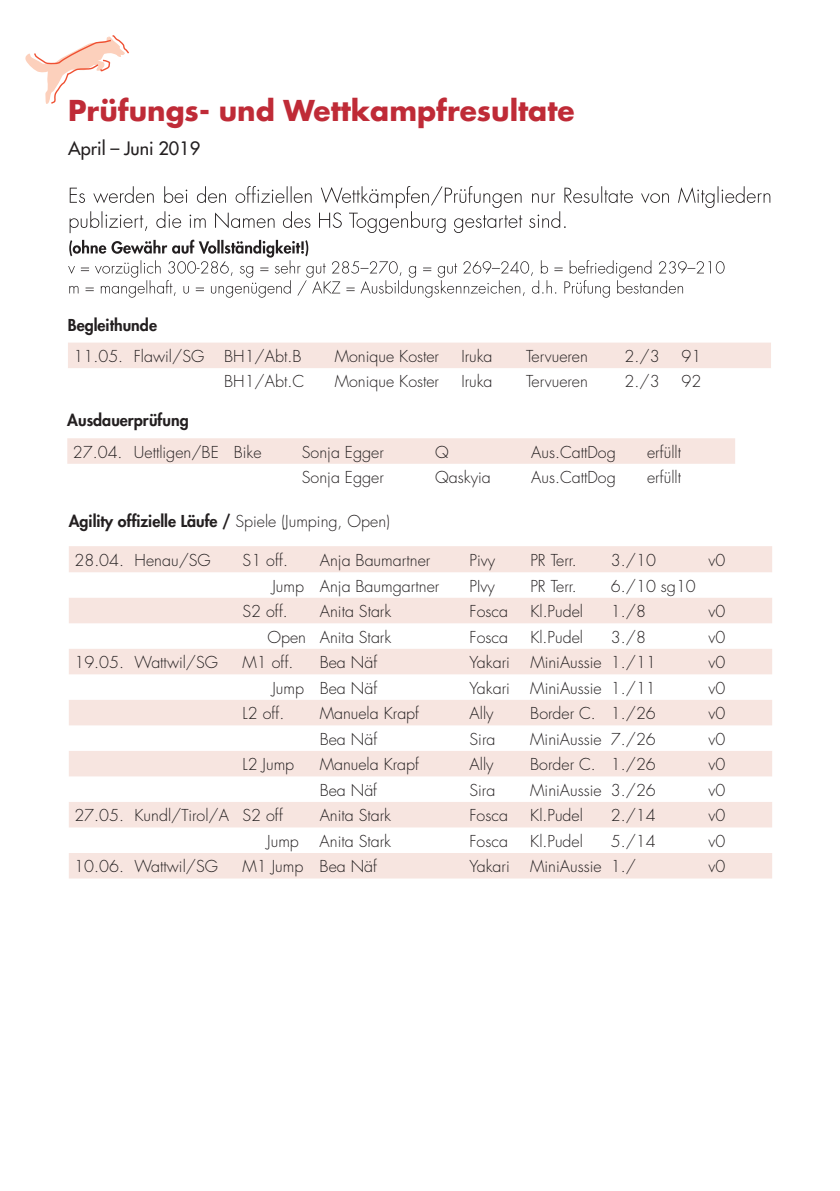
<style>
.page{position:relative;width:840px;height:1191px;background:#fff}
.page>*{position:absolute;margin:0;border:0;box-sizing:border-box;transform-origin:0 0}
.t1{font:700 28px "Futura Std";color:#bf2b37}
.t2{font:500 18px "Futura Std";color:#231f20}
.t3{font:300 16px "Futura Std";color:#231f20}
.t4{font:800 16px "Futura Std";color:#231f20}
.s1{font-weight:300}
</style>
<div class="page">
<svg style="left:25px;top:35px;width:104px;height:69px"></svg>
<svg style="left:68px;top:240px;width:656px;height:58px"></svg>
<svg style="left:70px;top:186px;width:699px;height:47px"></svg>
<svg style="left:69px;top:546px;width:702px;height:332px;fill:#f7e5e0"></svg>
<div style="left:68px;top:342px;width:702px;height:26px;background:#f7e5e0"></div>
<div style="left:67px;top:438px;width:667px;height:26px;background:#f7e5e0"></div>
<h1 class="t1" style="left:68px;top:92px;width:507px">Prüfungs- und Wettkampfresultate</h1>
<p class="t2" style="left:68px;top:137px;width:133px">April – Juni 2019</p>
<p class="t4" style="left:68px;top:315px;width:91px">Begleithunde</p>
<p class="t3" style="left:74px;top:346px;width:229px">11.05. Flawil/SG BH1/Abt.B</p>
<p class="t3" style="left:334px;top:346px;width:106px">Monique Koster</p>
<p class="t3" style="left:461px;top:346px;width:33px">Iruka</p>
<p class="t3" style="left:525px;top:346px;width:63px">Tervueren</p>
<p class="t3" style="left:624px;top:346px;width:37px">2./3</p>
<p class="t3" style="left:681px;top:346px;width:21px">91</p>
<p class="t3" style="left:224px;top:372px;width:81px">BH1/Abt.C</p>
<p class="t3" style="left:334px;top:372px;width:106px">Monique Koster</p>
<p class="t3" style="left:461px;top:372px;width:33px">Iruka</p>
<p class="t3" style="left:525px;top:372px;width:63px">Tervueren</p>
<p class="t3" style="left:624px;top:372px;width:37px">2./3</p>
<p class="t3" style="left:681px;top:372px;width:21px">92</p>
<p class="t4" style="left:67px;top:410px;width:123px">Ausdauerprüfung</p>
<p class="t3" style="left:73px;top:442px;width:190px">27.04. Uettligen/BE Bike</p>
<p class="t3" style="left:302px;top:442px;width:83px">Sonja Egger</p>
<p class="t3" style="left:435px;top:442px;width:15px">Q</p>
<p class="t3" style="left:531px;top:442px;width:86px">Aus.CattDog</p>
<p class="t3" style="left:646px;top:442px;width:36px">erfüllt</p>
<p class="t3" style="left:302px;top:467px;width:83px">Sonja Egger</p>
<p class="t3" style="left:435px;top:467px;width:57px">Qaskyia</p>
<p class="t3" style="left:531px;top:467px;width:86px">Aus.CattDog</p>
<p class="t3" style="left:646px;top:467px;width:36px">erfüllt</p>
<p class="t4" style="left:69px;top:510px;width:322px">Agility offizielle Läufe / <span class="s1">Spiele (Jumping, Open)</span></p>
<p class="t3" style="left:74px;top:550px;width:138px">28.04. Henau/SG</p>
<p class="t3" style="left:242px;top:550px;width:47px">S1 off.</p>
<p class="t3" style="left:319px;top:550px;width:112px">Anja Baumartner</p>
<p class="t3" style="left:469px;top:550px;width:27px">Pivy</p>
<p class="t3" style="left:530px;top:550px;width:48px">PR Terr.</p>
<p class="t3" style="left:610px;top:550px;width:46px">3./10</p>
<p class="t3" style="left:708px;top:550px;width:18px">v0</p>
<p class="t3" style="left:272px;top:576px;width:168px">Jump Anja Baumgartner</p>
<p class="t3" style="left:469px;top:576px;width:27px">PIvy</p>
<p class="t3" style="left:530px;top:576px;width:48px">PR Terr.</p>
<p class="t3" style="left:610px;top:576px;width:86px">6./10 sg10</p>
<p class="t3" style="left:242px;top:601px;width:47px">S2 off.</p>
<p class="t3" style="left:319px;top:601px;width:73px">Anita Stark</p>
<p class="t3" style="left:469px;top:601px;width:40px">Fosca</p>
<p class="t3" style="left:530px;top:601px;width:54px">Kl.Pudel</p>
<p class="t3" style="left:610px;top:601px;width:37px">1./8</p>
<p class="t3" style="left:708px;top:601px;width:18px">v0</p>
<p class="t3" style="left:267px;top:627px;width:125px">Open Anita Stark</p>
<p class="t3" style="left:469px;top:627px;width:40px">Fosca</p>
<p class="t3" style="left:530px;top:627px;width:54px">Kl.Pudel</p>
<p class="t3" style="left:610px;top:627px;width:37px">3./8</p>
<p class="t3" style="left:708px;top:627px;width:18px">v0</p>
<p class="t3" style="left:74px;top:652px;width:145px">19.05. Wattwil/SG</p>
<p class="t3" style="left:242px;top:652px;width:52px">M1 off.</p>
<p class="t3" style="left:319px;top:652px;width:59px">Bea Näf</p>
<p class="t3" style="left:469px;top:652px;width:42px">Yakari</p>
<p class="t3" style="left:530px;top:652px;width:127px">MiniAussie 1./11</p>
<p class="t3" style="left:708px;top:652px;width:18px">v0</p>
<p class="t3" style="left:272px;top:678px;width:106px">Jump Bea Näf</p>
<p class="t3" style="left:469px;top:678px;width:42px">Yakari</p>
<p class="t3" style="left:530px;top:678px;width:127px">MiniAussie 1./11</p>
<p class="t3" style="left:708px;top:678px;width:18px">v0</p>
<p class="t3" style="left:242px;top:703px;width:43px">L2 off.</p>
<p class="t3" style="left:319px;top:703px;width:101px">Manuela Krapf</p>
<p class="t3" style="left:469px;top:703px;width:25px">Ally</p>
<p class="t3" style="left:530px;top:703px;width:127px">Border C. 1./26</p>
<p class="t3" style="left:708px;top:703px;width:18px">v0</p>
<p class="t3" style="left:319px;top:729px;width:59px">Bea Näf</p>
<p class="t3" style="left:469px;top:729px;width:27px">Sira</p>
<p class="t3" style="left:530px;top:729px;width:127px">MiniAussie 7./26</p>
<p class="t3" style="left:708px;top:729px;width:18px">v0</p>
<p class="t3" style="left:242px;top:754px;width:53px">L2 Jump</p>
<p class="t3" style="left:319px;top:754px;width:101px">Manuela Krapf</p>
<p class="t3" style="left:469px;top:754px;width:25px">Ally</p>
<p class="t3" style="left:530px;top:754px;width:127px">Border C. 1./26</p>
<p class="t3" style="left:708px;top:754px;width:18px">v0</p>
<p class="t3" style="left:319px;top:780px;width:59px">Bea Näf</p>
<p class="t3" style="left:469px;top:780px;width:27px">Sira</p>
<p class="t3" style="left:530px;top:780px;width:127px">MiniAussie 3./26</p>
<p class="t3" style="left:708px;top:780px;width:18px">v0</p>
<p class="t3" style="left:74px;top:805px;width:210px">27.05. Kundl/Tirol/A S2 off</p>
<p class="t3" style="left:319px;top:805px;width:73px">Anita Stark</p>
<p class="t3" style="left:469px;top:805px;width:40px">Fosca</p>
<p class="t3" style="left:530px;top:805px;width:54px">Kl.Pudel</p>
<p class="t3" style="left:610px;top:805px;width:46px">2./14</p>
<p class="t3" style="left:708px;top:805px;width:18px">v0</p>
<p class="t3" style="left:267px;top:831px;width:33px">Jump</p>
<p class="t3" style="left:319px;top:831px;width:73px">Anita Stark</p>
<p class="t3" style="left:469px;top:831px;width:40px">Fosca</p>
<p class="t3" style="left:530px;top:831px;width:54px">Kl.Pudel</p>
<p class="t3" style="left:610px;top:831px;width:46px">5./14</p>
<p class="t3" style="left:708px;top:831px;width:18px">v0</p>
<p class="t3" style="left:74px;top:856px;width:145px">10.06. Wattwil/SG</p>
<p class="t3" style="left:242px;top:856px;width:136px">M1 Jump Bea Näf</p>
<p class="t3" style="left:469px;top:856px;width:42px">Yakari</p>
<p class="t3" style="left:530px;top:856px;width:107px">MiniAussie 1./</p>
<p class="t3" style="left:708px;top:856px;width:18px">v0</p>
</div>
